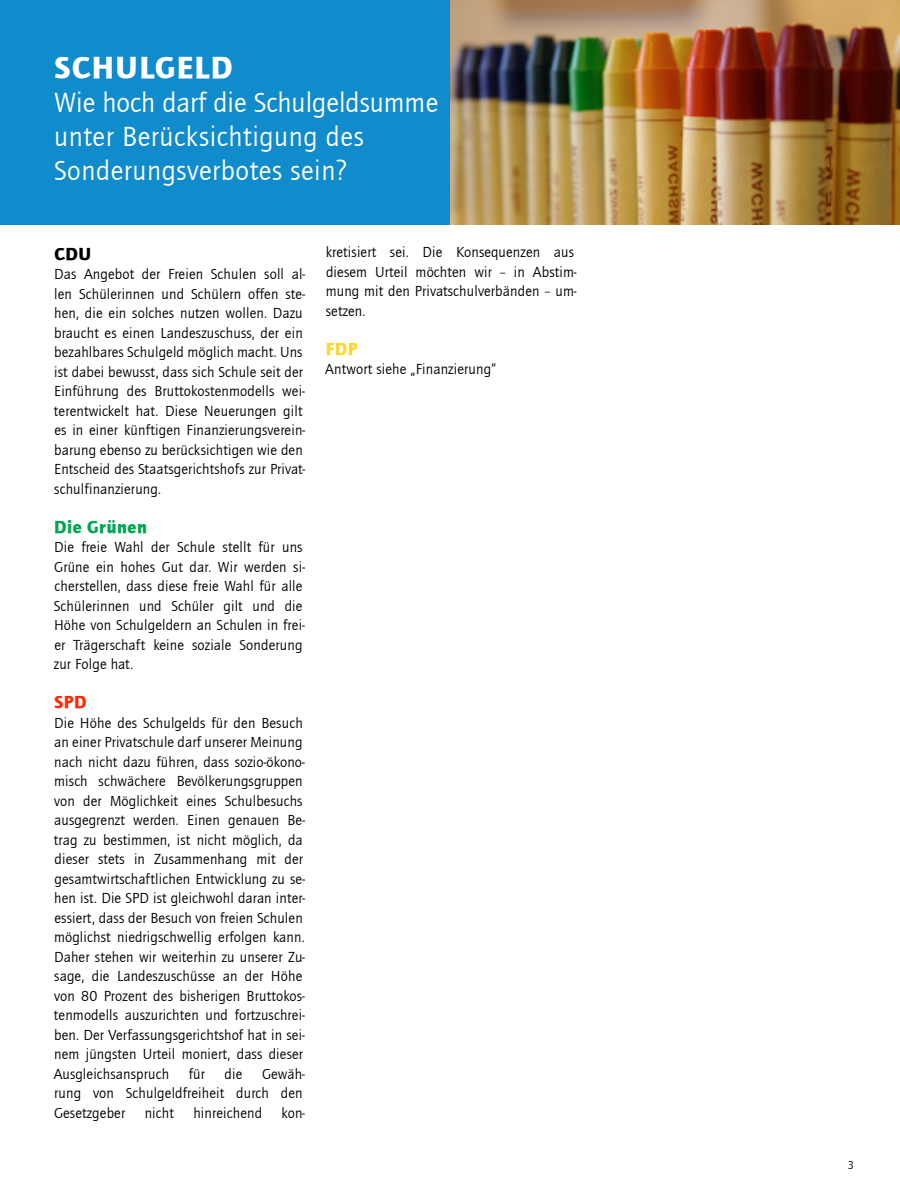
<style>
.page{position:relative;width:900px;height:1200px;background:#fff}
.page>*{position:absolute;margin:0;border:0;box-sizing:border-box;transform-origin:0 0}
.t1{font:31.5px "Quay Sans ITCTT Black";letter-spacing:.045em;color:#fff}
.t2{font:28.5px/34.2px "Quay Sans ITCTT Book";letter-spacing:.02em;color:#fff}
.t3{font:18px "Quay Sans ITCTT Black";color:#00a651}
.t4{font:18px "Quay Sans ITCTT Black";color:#000}
.t5{font:18px "Quay Sans ITCTT Black";color:#ff2b06}
.t6{font:18px "Quay Sans ITCTT Black";color:#ffd629}
.t7{font:15px/19.5px "Quay Sans ITCTT Book";letter-spacing:.01em;color:#000}
.t8{font:12px "Quay Sans ITCTT Book";color:#000}
</style>
<div class="page">
<div style="left:0;top:0;width:450px;height:225px;background:#108bcb"></div>
<img style="left:450px;top:0;width:450px;height:225px">
<h1 class="t1" style="left:54px;top:48px;width:180px">Schulgeld</h1>
<h2 class="t2" style="left:54px;top:85px;width:386px">Wie hoch darf die Schulgeldsumme unter Berücksichtigung des<br>Sonderungsverbotes sein?</h2>
<p class="t4" style="left:54px;top:242px;width:13px">CDU</p>
<p class="t7" style="left:54px;top:264px;width:252px">Das Angebot der Freien Schulen soll al&shy;len Schülerinnen und Schülern offen ste&shy;hen, die ein solches nutzen wollen. Dazu braucht es einen Landeszuschuss, der ein bezahlbares Schulgeld möglich macht. Uns ist dabei bewusst, dass sich Schule seit der Einführung des Bruttokostenmodells wei&shy;terentwickelt hat. Diese Neuerungen gilt es in einer künftigen Finanzierungsverein&shy;barung ebenso zu berücksichtigen wie den Entscheid des Staatsgerichtshofs zur Privat&shy;schulfinanzierung.</p>
<p class="t3" style="left:54px;top:515px;width:94px">Die Grünen</p>
<p class="t7" style="left:54px;top:537px;width:253px">Die freie Wahl der Schule stellt für uns Grüne ein hohes Gut dar. Wir werden si&shy;cherstellen, dass diese freie Wahl für alle Schülerinnen und Schüler gilt und die Höhe von Schulgeldern an Schulen in frei&shy;er Trägerschaft keine soziale Sonderung zur Folge hat.</p>
<p class="t5" style="left:54px;top:691px;width:12px">SPD</p>
<p class="t7" style="left:54px;top:713px;width:253px">Die Höhe des Schulgelds für den Besuch an einer Privatschule darf unserer Meinung nach nicht dazu führen, dass sozio-ökono&shy;misch schwächere Bevölkerungsgruppen von der Möglichkeit eines Schulbesuchs ausgegrenzt werden. Einen genauen Be&shy;trag zu bestimmen, ist nicht möglich, da dieser stets in Zusammenhang mit der gesamtwirtschaftlichen Entwicklung zu se&shy;hen ist. Die SPD ist gleichwohl daran inter&shy;essiert, dass der Besuch von freien Schulen möglichst niedrigschwellig erfolgen kann.<br>Daher stehen wir weiterhin zu unserer Zu&shy;sage, die Landeszuschüsse an der Höhe von 80 Prozent des bisherigen Bruttokos&shy;tenmodells auszurichten und fortzuschrei&shy;ben. Der Verfassungsgerichtshof hat in sei&shy;nem jüngsten Urteil moniert, dass dieser Ausgleichsanspruch</p>
<p class="t7" style="left:189px;top:1064px;width:18px">für</p>
<p class="t7" style="left:225px;top:1064px;width:19px">die</p>
<p class="t7" style="left:54px;top:1064px;width:252px;text-indent:208px">Gewäh&shy;rung von Schulgeldfreiheit durch den<br>Gesetzgeber</p>
<p class="t7" style="left:145px;top:1103px;width:31px">nicht</p>
<p class="t7" style="left:193px;top:1103px;width:70px">hinreichend</p>
<p class="t7" style="left:282px;top:1103px;width:25px">kon-</p>
<p class="t7" style="left:326px;top:242px;width:252px">kretisiert sei. Die Konsequenzen aus diesem Urteil möchten wir – in Abstim&shy;mung mit den Privatschulverbänden – um&shy;setzen.</p>
<p class="t6" style="left:326px;top:338px;width:12px">FDP</p>
<p class="t7" style="left:325px;top:359px;width:173px">Antwort siehe „Finanzierung“</p>
<p class="t8" style="left:848px;top:1157px;width:8px">3</p>
</div>
